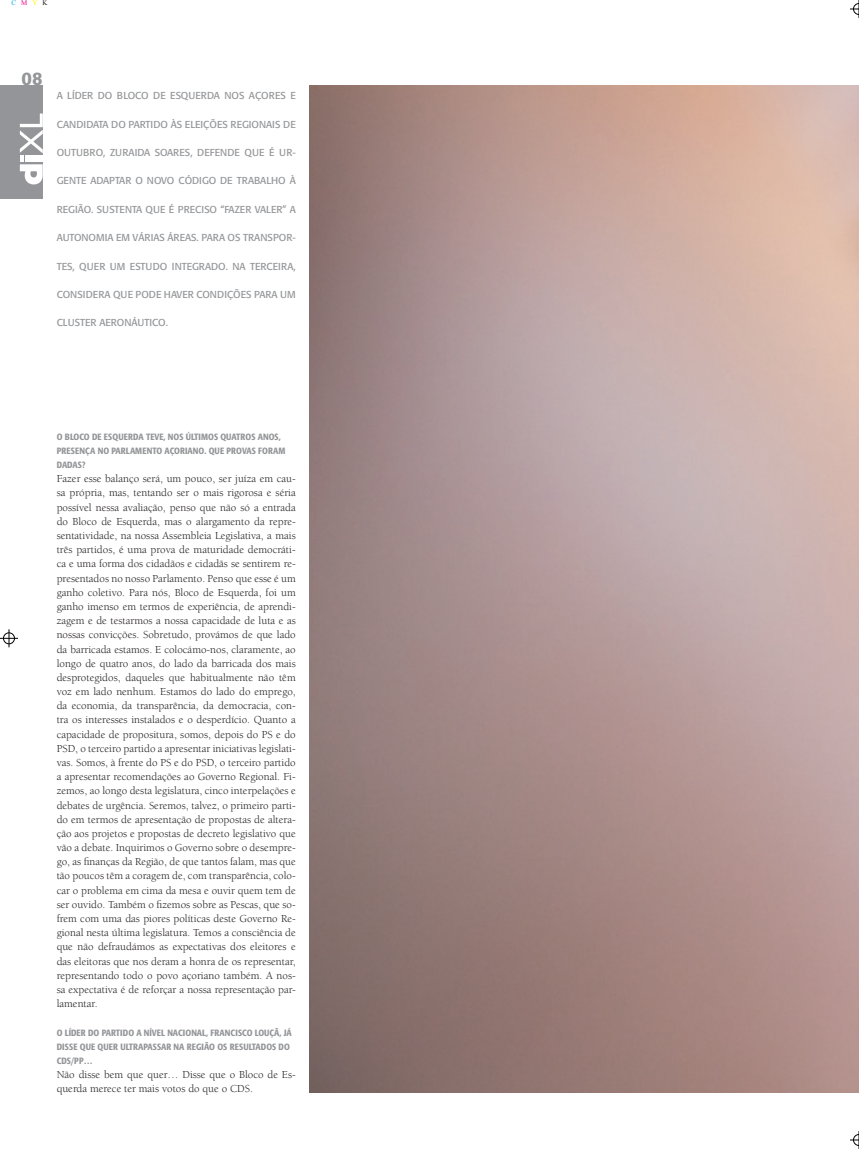
<style>
.page{position:relative;width:859px;height:1149px;background:#fff}
.page>*{position:absolute;margin:0;border:0;box-sizing:border-box;transform-origin:0 0}
.t1{font:500 18px "Formata";color:#939598}
.t2{font:11px/14.2px "Berkeley";color:#231f20;text-align:justify}
.t3{font:10px "Formata";color:#939598}
.t4{font:500 condensed 9px/14.2px "Formata";letter-spacing:.01em;color:#939598}
.t5{font:7px "Times New Roman";color:#00aeef}
.s1{color:#ed028c}
.s2{color:#fff101}
.s3{color:#231f20}
</style>
<div class="page">
<svg style="left:850px;top:3px;width:8px;height:12px"></svg>
<svg style="left:850px;top:1134px;width:8px;height:11px"></svg>
<svg style="left:0;top:629px;width:18px;height:18px"></svg>
<div style="left:3px;top:632px;width:12px;height:11px;border:1px solid #000;border-radius:50%"></div>
<div style="left:0;top:85px;width:43px;height:113px;background:#939598"></div>
<svg style="left:20px;top:113px;width:23px;height:71px"></svg>
<img style="left:310px;top:85px;width:548px;height:1006px">
<p class="t5" style="left:11px;top:-1px;width:38px">C <span class="s1">M</span> <span class="s2">Y</span> <span class="s3">K</span></p>
<h1 class="t1" style="left:22px;top:68px;width:22px">08</h1>
<p class="t3" style="left:57px;top:90px;width:241px">A LÍDER DO BLOCO DE ESQUERDA NOS AÇORES E</p>
<p class="t3" style="left:57px;top:118px;width:241px">CANDIDATA DO PARTIDO ÀS ELEIÇÕES REGIONAIS DE</p>
<p class="t3" style="left:57px;top:146px;width:241px">OUTUBRO, ZURAIDA SOARES, DEFENDE QUE É UR-</p>
<p class="t3" style="left:57px;top:175px;width:241px">GENTE ADAPTAR O NOVO CÓDIGO DE TRABALHO À</p>
<p class="t3" style="left:57px;top:203px;width:241px">REGIÃO. SUSTENTA QUE É PRECISO “FAZER VALER” A</p>
<p class="t3" style="left:57px;top:231px;width:241px">AUTONOMIA EM VÁRIAS ÁREAS. PARA OS TRANSPOR-</p>
<p class="t3" style="left:57px;top:260px;width:241px">TES, QUER UM ESTUDO INTEGRADO. NA TERCEIRA,</p>
<p class="t3" style="left:57px;top:288px;width:241px">CONSIDERA QUE PODE HAVER CONDIÇÕES PARA UM</p>
<p class="t3" style="left:57px;top:316px;width:113px">CLUSTER AERONÁUTICO.</p>
<p class="t4" style="left:57px;top:429px;width:230px">O BLOCO DE ESQUERDA TEVE, NOS ÚLTIMOS QUATROS ANOS,<br>PRESENÇA NO PARLAMENTO AÇORIANO. QUE PROVAS FORAM<br>DADAS?</p>
<p class="t2" style="left:57px;top:472px;width:241px">Fazer esse balanço será, um pouco, ser juíza em cau&shy;sa própria, mas, tentando ser o mais rigorosa e séria possível nessa avaliação, penso que não só a entrada do Bloco de Esquerda, mas o alargamento da repre&shy;sentatividade, na nossa Assembleia Legislativa, a mais três partidos, é uma prova de maturidade democráti&shy;ca e uma forma dos cidadãos e cidadãs se sentirem re&shy;presentados no nosso Parlamento. Penso que esse é um ganho coletivo. Para nós, Bloco de Esquerda, foi um ganho imenso em termos de experiência, de aprendi&shy;zagem e de testarmos a nossa capacidade de luta e as nossas convicções. Sobretudo, provámos de que lado da barricada estamos. E colocámo-nos, claramente, ao longo de quatro anos, do lado da barricada dos mais desprotegidos, daqueles que habitualmente não têm voz em lado nenhum. Estamos do lado do emprego, da economia, da transparência, da democracia, con&shy;tra os interesses instalados e o desperdício. Quanto a capacidade de propositura, somos, depois do PS e do PSD, o terceiro partido a apresentar iniciativas legislati&shy;vas. Somos, à frente do PS e do PSD, o terceiro partido a apresentar recomendações ao Governo Regional. Fi&shy;zemos, ao longo desta legislatura, cinco interpelações e debates de urgência. Seremos, talvez, o primeiro parti&shy;do em termos de apresentação de propostas de altera&shy;ção aos projetos e propostas de decreto legislativo que vão a debate. Inquirimos o Governo sobre o desempre&shy;go, as finanças da Região, de que tantos falam, mas que tão poucos têm a coragem de, com transparência, colo&shy;car o problema em cima da mesa e ouvir quem tem de ser ouvido. Também o fizemos sobre as Pescas, que so&shy;frem com uma das piores políticas deste Governo Re&shy;gional nesta última legislatura. Temos a consciência de que não defraudámos as expectativas dos eleitores e das eleitoras que nos deram a honra de os representar, representando todo o povo açoriano também. A nos&shy;sa expectativa é de reforçar a nossa representação par&shy;lamentar.</p>
<p class="t4" style="left:57px;top:1024px;width:237px">O LÍDER DO PARTIDO A NÍVEL NACIONAL, FRANCISCO LOUÇÃ, JÁ<br>DISSE QUE QUER ULTRAPASSAR NA REGIÃO OS RESULTADOS DO<br>CDS/PP…</p>
<p class="t2" style="left:57px;top:1067px;width:241px">Não disse bem que quer… Disse que o Bloco de Es&shy;querda merece ter mais votos do que o CDS.</p>
</div>
